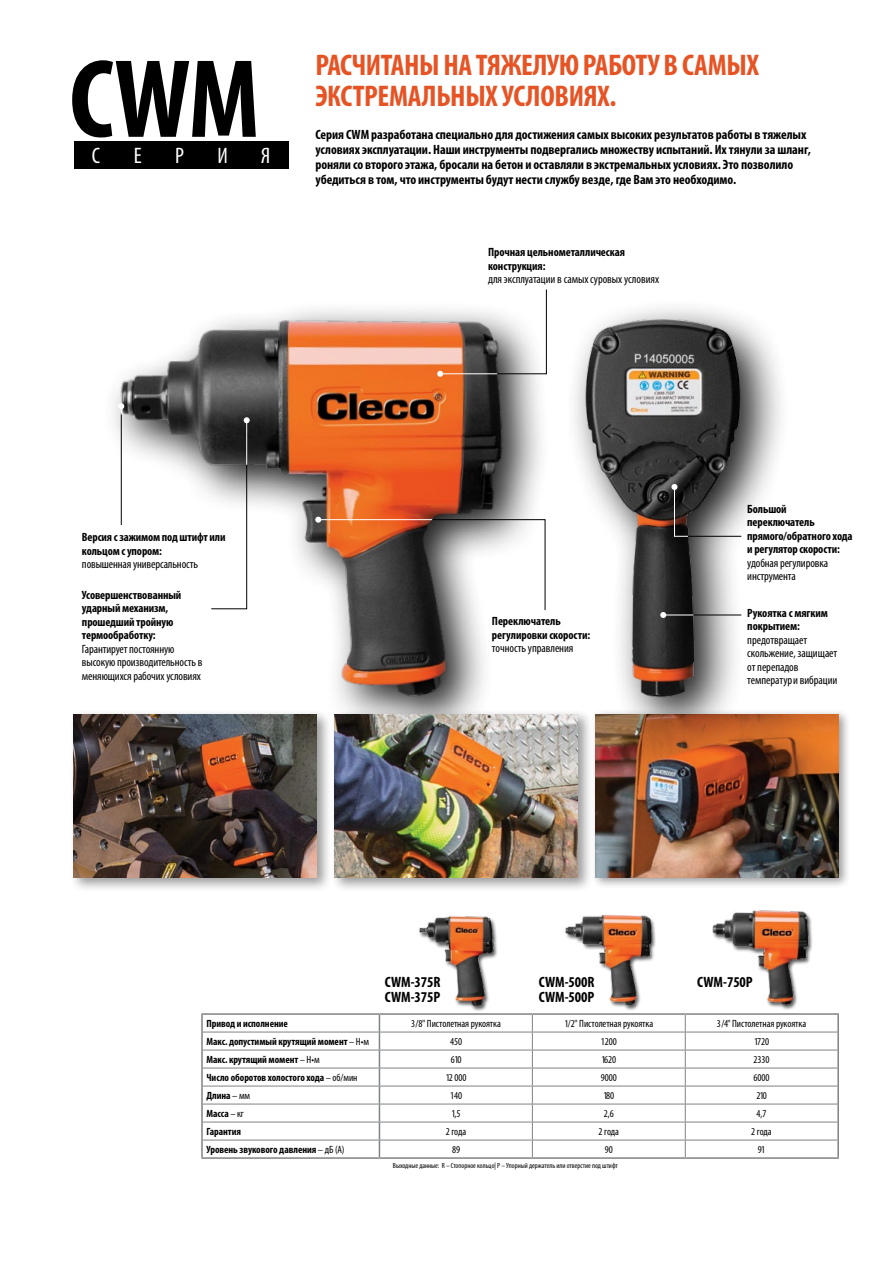
<style>
.page{position:relative;width:893px;height:1263px;background:#fff}
.page>*{position:absolute;margin:0;border:0;box-sizing:border-box;transform-origin:0 0}
.t1{font:700 condensed 112.5px "Myriad Pro";color:#000}
.t2{font:700 condensed 30px/31.5px "Myriad Pro";letter-spacing:-.01em;color:#e65425}
.t3{font:condensed 22.5px "Myriad Pro";color:#fff}
.t4{font:700 condensed 15px/15px "Myriad Pro";letter-spacing:-.005em;color:#000}
.t5{font:700 condensed 13.5px/15px "Myriad Pro";letter-spacing:-.005em;color:#000}
.t6{font:700 condensed 12px/13.5px "Myriad Pro";letter-spacing:-.01em;color:#000}
.t7{font:condensed 12px/13.5px "Myriad Pro";letter-spacing:-.01em;color:#000}
.t8{font:700 condensed 10.5px "Myriad Pro";letter-spacing:-.005em;color:#000}
.t9{font:condensed 10.5px "Myriad Pro";letter-spacing:-.005em;color:#000}
.t10{font:condensed 7.5px "Myriad Pro";color:#000}
.s1{font-weight:400}
</style>
<div class="page">
<img style="left:574px;top:308px;width:207px;height:400px">
<img style="left:113px;top:309px;width:428px;height:400px">
<div style="left:330px;top:709px;width:263px;height:184px;background:#000;opacity:.4"></div>
<img style="left:335px;top:714px;width:243px;height:164px">
<div style="left:69px;top:709px;width:263px;height:184px;background:#000;opacity:.4"></div>
<img style="left:74px;top:714px;width:243px;height:164px">
<div style="left:590px;top:708px;width:261px;height:181px;background:#000;opacity:.4"></div>
<img style="left:596px;top:714px;width:243px;height:164px">
<div style="left:74px;top:142px;width:214px;height:27px;background:#000"></div>
<hr style="left:201px;top:1013px;width:178px;height:2px;background:#808285">
<hr style="left:379px;top:1013px;width:153px;height:2px;background:#808285">
<hr style="left:532px;top:1013px;width:153px;height:2px;background:#808285">
<hr style="left:685px;top:1013px;width:154px;height:2px;background:#808285">
<svg style="left:201px;top:1015px;width:2px;height:142px"></svg>
<hr style="left:203px;top:1032px;width:176px;height:1px;background:#808285">
<hr style="left:379px;top:1032px;width:153px;height:1px;background:#808285">
<hr style="left:532px;top:1032px;width:153px;height:1px;background:#808285">
<hr style="left:685px;top:1032px;width:152px;height:1px;background:#808285">
<hr style="left:203px;top:1050px;width:176px;height:1px;background:#808285">
<hr style="left:379px;top:1050px;width:153px;height:1px;background:#808285">
<hr style="left:532px;top:1050px;width:153px;height:1px;background:#808285">
<hr style="left:685px;top:1050px;width:152px;height:1px;background:#808285">
<hr style="left:203px;top:1068px;width:176px;height:1px;background:#808285">
<hr style="left:379px;top:1068px;width:153px;height:1px;background:#808285">
<hr style="left:532px;top:1068px;width:153px;height:1px;background:#808285">
<hr style="left:685px;top:1068px;width:152px;height:1px;background:#808285">
<hr style="left:203px;top:1086px;width:176px;height:1px;background:#808285">
<hr style="left:379px;top:1086px;width:153px;height:1px;background:#808285">
<hr style="left:532px;top:1086px;width:153px;height:1px;background:#808285">
<hr style="left:685px;top:1086px;width:152px;height:1px;background:#808285">
<hr style="left:203px;top:1104px;width:176px;height:1px;background:#808285">
<hr style="left:379px;top:1104px;width:153px;height:1px;background:#808285">
<hr style="left:532px;top:1104px;width:153px;height:1px;background:#808285">
<hr style="left:685px;top:1104px;width:152px;height:1px;background:#808285">
<hr style="left:203px;top:1122px;width:176px;height:1px;background:#808285">
<hr style="left:379px;top:1122px;width:153px;height:1px;background:#808285">
<hr style="left:532px;top:1122px;width:153px;height:1px;background:#808285">
<hr style="left:685px;top:1122px;width:152px;height:1px;background:#808285">
<hr style="left:203px;top:1140px;width:176px;height:1px;background:#808285">
<hr style="left:379px;top:1140px;width:153px;height:1px;background:#808285">
<hr style="left:532px;top:1140px;width:153px;height:1px;background:#808285">
<hr style="left:685px;top:1140px;width:152px;height:1px;background:#808285">
<svg style="left:532px;top:1015px;width:1px;height:142px"></svg>
<svg style="left:685px;top:1015px;width:1px;height:142px"></svg>
<svg style="left:379px;top:1015px;width:1px;height:142px"></svg>
<svg style="left:837px;top:1015px;width:2px;height:142px"></svg>
<hr style="left:201px;top:1157px;width:178px;height:2px;background:#808285">
<hr style="left:379px;top:1157px;width:153px;height:2px;background:#808285">
<hr style="left:532px;top:1157px;width:153px;height:2px;background:#808285">
<hr style="left:685px;top:1157px;width:154px;height:2px;background:#808285">
<img style="left:419px;top:915px;width:79px;height:95px">
<img style="left:565px;top:914px;width:91px;height:96px">
<img style="left:712px;top:910px;width:101px;height:100px">
<hr style="left:121px;top:413px;width:1px;height:112px;background:#000">
<svg style="left:118px;top:403px;width:6px;height:12px"></svg>
<svg style="left:244px;top:417px;width:6px;height:6px"></svg>
<svg style="left:315px;top:517px;width:6px;height:6px"></svg>
<svg style="left:437px;top:371px;width:6px;height:6px"></svg>
<svg style="left:211px;top:463px;width:36px;height:146px"></svg>
<svg style="left:430px;top:519px;width:116px;height:92px"></svg>
<svg style="left:495px;top:289px;width:52px;height:86px"></svg>
<hr style="left:246px;top:422px;width:1px;height:43px;background:#fff">
<hr style="left:320px;top:519px;width:112px;height:1px;background:#fff">
<hr style="left:442px;top:373px;width:55px;height:1px;background:#fff">
<hr style="left:688px;top:536px;width:53px;height:1px;background:#000">
<svg style="left:671px;top:484px;width:18px;height:53px"></svg>
<svg style="left:660px;top:612px;width:6px;height:6px"></svg>
<hr style="left:692px;top:615px;width:49px;height:1px;background:#000">
<hr style="left:663px;top:615px;width:30px;height:1px;background:#fff">
<h1 class="t1" style="left:69px;top:29px;width:192px">CWM</h1>
<h3 class="t3" style="left:92px;top:142px;width:10px">С</h3>
<h3 class="t3" style="left:134px;top:142px;width:9px">Е</h3>
<h3 class="t3" style="left:175px;top:142px;width:10px">Р</h3>
<h3 class="t3" style="left:217px;top:142px;width:12px">И</h3>
<h3 class="t3" style="left:261px;top:142px;width:11px">Я</h3>
<h2 class="t2" style="left:315px;top:49px;width:445px">РАСЧИТАНЫ НА ТЯЖЕЛУЮ РАБОТУ В САМЫХ<br>ЭКСТРЕМАЛЬНЫХ УСЛОВИЯХ.</h2>
<p class="t5" style="left:315px;top:127px;width:497px">Серия CWM разработана специально для достижения самых высоких результатов работы в тяжелых условиях эксплуатации. Наши инструменты подвергались множеству испытаний. Их тянули за шланг, роняли со второго этажа, бросали на бетон и оставляли в экстремальных условиях. Это позволило убедиться в том, что инструменты будут нести службу везде, где Вам это необходимо.</p>
<p class="t6" style="left:488px;top:245px;width:139px">Прочная цельнометаллическая конструкция:</p>
<p class="t7" style="left:488px;top:273px;width:173px">для эксплуатации в самых суровых условиях</p>
<p class="t6" style="left:82px;top:530px;width:145px">Версия с зажимом под штифт или кольцом с упором:</p>
<p class="t7" style="left:82px;top:557px;width:118px">повышенная универсальность</p>
<p class="t6" style="left:82px;top:588px;width:101px">Усовершенствованный ударный механизм, прошедший тройную термообработку:</p>
<p class="t7" style="left:82px;top:642px;width:122px">Гарантирует постоянную высокую производительность в меняющихся рабочих условиях</p>
<p class="t6" style="left:492px;top:614px;width:100px">Переключатель регулировки скорости:</p>
<p class="t7" style="left:492px;top:641px;width:83px">точность управления</p>
<p class="t6" style="left:747px;top:502px;width:107px">Большой переключатель прямого/обратного хода и регулятор скорости:</p>
<p class="t7" style="left:747px;top:556px;width:82px">удобная регулировка инструмента</p>
<p class="t6" style="left:747px;top:606px;width:82px">Рукоятка с мягким покрытием:</p>
<p class="t7" style="left:747px;top:633px;width:92px">предотвращает скольжение, защищает от перепадов температур и вибрации</p>
<p class="t4" style="left:385px;top:974px;width:57px">CWM-375R<br>CWM-375P</p>
<p class="t4" style="left:539px;top:974px;width:57px">CWM-500R<br>CWM-500P</p>
<p class="t4" style="left:697px;top:974px;width:57px">CWM-750P</p>
<p class="t8" style="left:206px;top:1016px;width:83px">Привод и исполнение</p>
<p class="t9" style="left:411px;top:1017px;width:91px">3/8" Пистолетная рукоятка</p>
<p class="t9" style="left:564px;top:1017px;width:90px">1/2" Пистолетная рукоятка</p>
<p class="t9" style="left:717px;top:1017px;width:91px">3/4" Пистолетная рукоятка</p>
<p class="t8" style="left:206px;top:1034px;width:164px">Макс. допустимый крутящий момент <span class="s1">– Н•м</span></p>
<p class="t9" style="left:450px;top:1035px;width:14px">450</p>
<p class="t9" style="left:601px;top:1035px;width:18px">1200</p>
<p class="t9" style="left:754px;top:1035px;width:16px">1720</p>
<p class="t8" style="left:206px;top:1052px;width:115px">Макс. крутящий момент <span class="s1">– Н•м</span></p>
<p class="t9" style="left:451px;top:1053px;width:12px">610</p>
<p class="t9" style="left:601px;top:1053px;width:16px">1620</p>
<p class="t9" style="left:753px;top:1053px;width:18px">2330</p>
<p class="t8" style="left:206px;top:1070px;width:153px">Число оборотов холостого хода <span class="s1">– об/мин</span></p>
<p class="t9" style="left:446px;top:1071px;width:22px">12 000</p>
<p class="t9" style="left:601px;top:1071px;width:18px">9000</p>
<p class="t9" style="left:753px;top:1071px;width:18px">6000</p>
<p class="t8" style="left:206px;top:1088px;width:45px">Длина <span class="s1">– мм</span></p>
<p class="t9" style="left:450px;top:1089px;width:14px">140</p>
<p class="t9" style="left:603px;top:1089px;width:12px">180</p>
<p class="t9" style="left:756px;top:1089px;width:12px">210</p>
<p class="t8" style="left:206px;top:1106px;width:39px">Масса <span class="s1">– кг</span></p>
<p class="t9" style="left:452px;top:1107px;width:10px">1,5</p>
<p class="t9" style="left:604px;top:1107px;width:12px">2,6</p>
<p class="t9" style="left:756px;top:1107px;width:12px">4,7</p>
<p class="t8" style="left:206px;top:1124px;width:36px">Гарантия</p>
<p class="t9" style="left:446px;top:1125px;width:22px">2 года</p>
<p class="t9" style="left:599px;top:1125px;width:22px">2 года</p>
<p class="t9" style="left:751px;top:1125px;width:22px">2 года</p>
<p class="t8" style="left:206px;top:1142px;width:140px">Уровень звукового давления <span class="s1">– дБ (A)</span></p>
<p class="t9" style="left:452px;top:1143px;width:10px">89</p>
<p class="t9" style="left:605px;top:1143px;width:10px">90</p>
<p class="t9" style="left:758px;top:1143px;width:9px">91</p>
<p class="t10" style="left:393px;top:1161px;width:226px">Выходные данные: R – Стопорное кольцо| P – Упорный держатель или отверстие под штифт</p>
</div>
